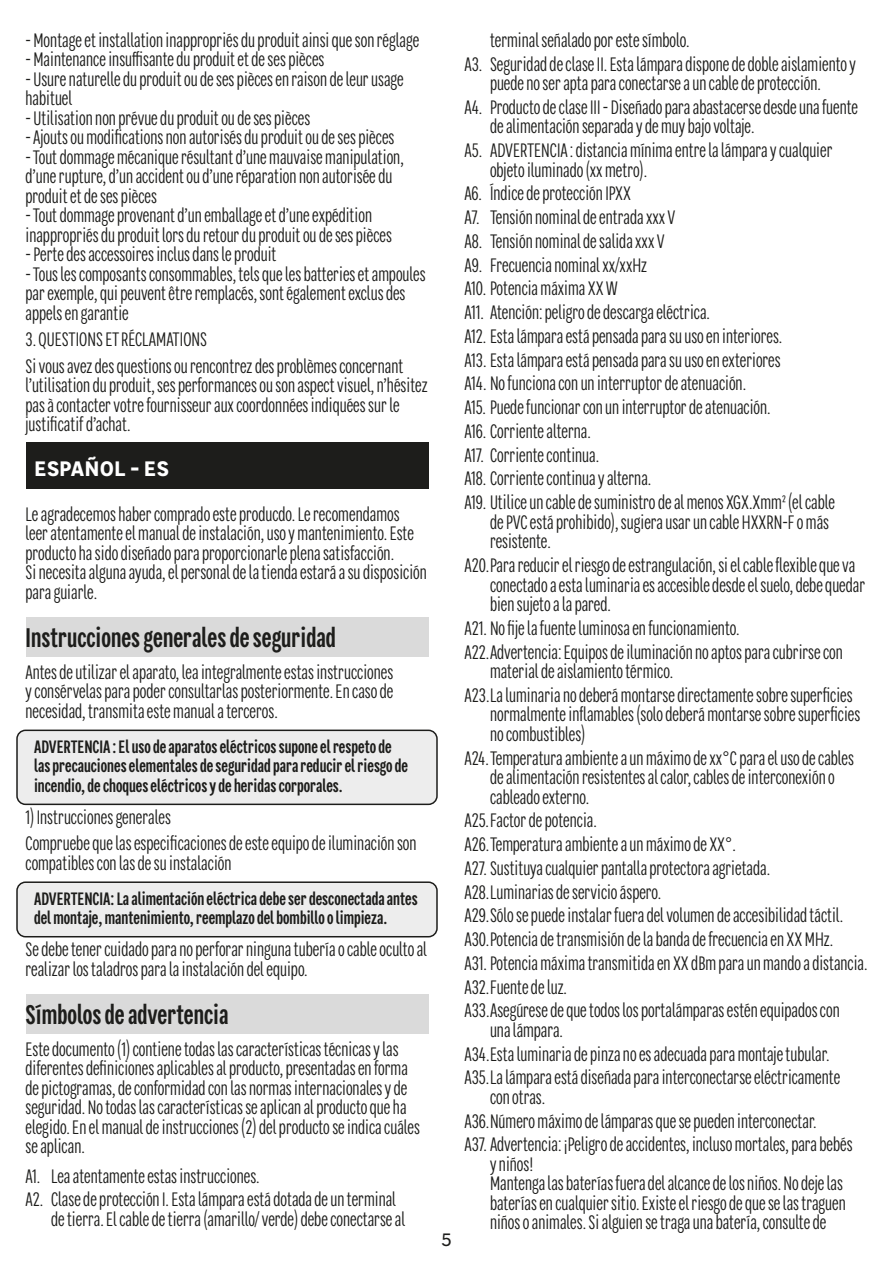
<style>
.page{position:relative;width:893px;height:1263px;background:#fff}
.page>*{position:absolute;margin:0;border:0;box-sizing:border-box;transform-origin:0 0}
.t1{font:700 27px "Leroy Merlin Sans Condensed";color:#1d1d1b}
.country{font:700 21px "Leroy Merlin Sans";letter-spacing:.01em;color:#fff}
.t2{font:19.5px/19.5px "Leroy Merlin Sans Condensed";color:#1d1d1b}
.avertissement-cadre{font:700 18px/19.5px "Leroy Merlin Sans Condensed";color:#1d1d1b}
.t3{font:18px "Leroy Merlin Sans";color:#1d1d1b}
</style>
<div class="page">
<div style="left:26px;top:443px;width:402px;height:46px;background:#1d1d1b"></div>
<div style="left:26px;top:617px;width:402px;height:40px;background:#dadada"></div>
<div style="left:17px;top:730px;width:420px;height:74px;background:#ededed;border-radius:9px"></div>
<div style="left:16px;top:729px;width:422px;height:76px;border:2px solid #1d1d1b;border-radius:9px"></div>
<div style="left:17px;top:882px;width:420px;height:55px;background:#ededed;border-radius:9px"></div>
<div style="left:16px;top:881px;width:422px;height:56px;border:2px solid #1d1d1b;border-radius:9px"></div>
<div style="left:26px;top:994px;width:402px;height:40px;background:#dadada"></div>
<p class="t2" style="left:26px;top:30px;width:395px">- Montage et installation inappropriés du produit ainsi que son réglage</p>
<p class="t2" style="left:26px;top:49px;width:300px">- Maintenance insuffisante du produit et de ses pièces</p>
<p class="t2" style="left:26px;top:69px;width:380px">- Usure naturelle du produit ou de ses pièces en raison de leur usage habituel</p>
<p class="t2" style="left:26px;top:108px;width:286px">- Utilisation non prévue du produit ou de ses pièces</p>
<p class="t2" style="left:26px;top:127px;width:370px">- Ajouts ou modifications non autorisés du produit ou de ses pièces</p>
<p class="t2" style="left:26px;top:147px;width:380px">- Tout dommage mécanique résultant d’une mauvaise manipulation, d’une rupture, d’un accident ou d’une réparation non autorisée du produit et de ses pièces</p>
<p class="t2" style="left:26px;top:205px;width:368px">- Tout dommage provenant d’un emballage et d’une expédition inappropriés du produit lors du retour du produit ou de ses pièces</p>
<p class="t2" style="left:26px;top:244px;width:252px">- Perte des accessoires inclus dans le produit</p>
<p class="t2" style="left:26px;top:264px;width:402px">- Tous les composants consommables, tels que les batteries et ampoules par exemple, qui peuvent être remplacés, sont également exclus des appels en garantie</p>
<p class="t2" style="left:26px;top:329px;width:183px">3. QUESTIONS ET RÉCLAMATIONS</p>
<p class="t2" style="left:26px;top:355px;width:404px">Si vous avez des questions ou rencontrez des problèmes concernant l’utilisation du produit, ses performances ou son aspect visuel, n’hésitez pas à contacter votre fournisseur aux coordonnées indiquées sur le justificatif d’achat.</p>
<p class="country" style="left:34px;top:451px;width:136px">ESPAÑOL - ES</p>
<p class="t2" style="left:26px;top:504px;width:403px">Le agradecemos haber comprado este producdo. Le recomendamos leer atentamente el manual de instalación, uso y mantenimiento. Este producto ha sido diseñado para proporcionarle plena satisfacción.<br>Si necesita alguna ayuda, el personal de la tienda estará a su disposición para guiarle.</p>
<p class="t1" style="left:26px;top:619px;width:312px">Instrucciones generales de seguridad</p>
<p class="t2" style="left:26px;top:662px;width:369px;text-align:justify">Antes de utilizar el aparato, lea integralmente estas instrucciones y consérvelas para poder consultarlas posteriormente. En caso de necesidad, transmita este manual a terceros.</p>
<p class="avertissement-cadre" style="left:34px;top:736px;width:375px">ADVERTENCIA : El uso de aparatos eléctricos supone el respeto de las precauciones elementales de seguridad para reducir el riesgo de incendio, de choques eléctricos y de heridas corporales.</p>
<p class="t2" style="left:26px;top:807px;width:147px">1) Instrucciones generales</p>
<p class="t2" style="left:26px;top:833px;width:393px">Compruebe que las especificaciones de este equipo de iluminación son compatibles con las de su instalación</p>
<p class="avertissement-cadre" style="left:34px;top:888px;width:385px">ADVERTENCIA: La alimentación eléctrica debe ser desconectada antes del montaje, mantenimiento, reemplazo del bombillo o limpieza.</p>
<p class="t2" style="left:26px;top:939px;width:403px">Se debe tener cuidado para no perforar ninguna tubería o cable oculto al realizar los taladros para la instalación del equipo.</p>
<p class="t1" style="left:26px;top:996px;width:205px">Símbolos de advertencia</p>
<p class="t2" style="left:26px;top:1039px;width:396px">Este documento (1) contiene todas las características técnicas y las diferentes definiciones aplicables al producto, presentadas en forma de pictogramas, de conformidad con las normas internacionales y de seguridad. No todas las características se aplican al producto que ha elegido. En el manual de instrucciones (2) del producto se indica cuáles se aplican.</p>
<p class="t2" style="left:26px;top:1165px;width:236px">A1. Lea atentamente estas instrucciones.</p>
<p class="t2" style="left:51px;top:1189px;width:356px;text-indent:-26px">A2. Clase de protección I. Esta lámpara está dotada de un terminal de tierra. El cable de tierra (amarillo/ verde) debe conectarse al</p>
<p class="t3" style="left:441px;top:1225px;width:12px">5</p>
<p class="t2" style="left:490px;top:30px;width:201px">terminal señalado por este símbolo.</p>
<p class="t2" style="left:464px;top:54px;width:393px;text-align:center">A3. Seguridad de clase II. Esta lámpara dispone de doble aislamiento y puede no ser apta para conectarse a un cable de protección.</p>
<p class="t2" style="left:490px;top:97px;width:370px;text-indent:-26px">A4. Producto de clase III - Diseñado para abastacerse desde una fuente de alimentación separada y de muy bajo voltaje.</p>
<p class="t2" style="left:490px;top:140px;width:344px;text-indent:-26px">A5. ADVERTENCIA : distancia mínima entre la lámpara y cualquier objeto iluminado (xx metro).</p>
<p class="t2" style="left:464px;top:183px;width:168px">A6. Índice de protección IPXX</p>
<p class="t2" style="left:464px;top:207px;width:213px">A7. Tensión nominal de entrada xxx V</p>
<p class="t2" style="left:464px;top:231px;width:202px">A8. Tensión nominal de salida xxx V</p>
<p class="t2" style="left:464px;top:255px;width:184px">A9. Frecuencia nominal xx/xxHz</p>
<p class="t2" style="left:464px;top:278px;width:155px">A10. Potencia máxima XX W</p>
<p class="t2" style="left:464px;top:302px;width:247px">A11. Atención: peligro de descarga eléctrica.</p>
<p class="t2" style="left:464px;top:326px;width:319px">A12. Esta lámpara está pensada para su uso en interiores.</p>
<p class="t2" style="left:464px;top:350px;width:318px">A13. Esta lámpara está pensada para su uso en exteriores</p>
<p class="t2" style="left:464px;top:373px;width:283px">A14. No funciona con un interruptor de atenuación.</p>
<p class="t2" style="left:464px;top:397px;width:308px">A15. Puede funcionar con un interruptor de atenuación.</p>
<p class="t2" style="left:464px;top:421px;width:128px">A16. Corriente alterna.</p>
<p class="t2" style="left:464px;top:445px;width:136px">A17. Corriente continua.</p>
<p class="t2" style="left:464px;top:468px;width:188px">A18. Corriente continua y alterna.</p>
<p class="t2" style="left:490px;top:492px;width:346px;text-indent:-26px">A19. Utilice un cable de suministro de al menos XGX.Xmm² (el cable de PVC está prohibido), sugiera usar un cable HXXRN-F o más resistente.</p>
<p class="t2" style="left:490px;top:555px;width:377px;text-indent:-26px">A20.Para reducir el riesgo de estrangulación, si el cable flexible que va conectado a esta luminaria es accesible desde el suelo, debe quedar bien sujeto a la pared.</p>
<p class="t2" style="left:464px;top:618px;width:277px">A21. No fije la fuente luminosa en funcionamiento.</p>
<p class="t2" style="left:490px;top:641px;width:354px;text-indent:-26px">A22.Advertencia: Equipos de iluminación no aptos para cubrirse con material de aislamiento térmico.</p>
<p class="t2" style="left:490px;top:685px;width:372px;text-indent:-26px">A23.La luminaria no deberá montarse directamente sobre superficies normalmente inflamables (solo deberá montarse sobre superficies no combustibles)</p>
<p class="t2" style="left:490px;top:747px;width:365px;text-indent:-26px">A24.Temperatura ambiente a un máximo de xx°C para el uso de cables de alimentación resistentes al calor, cables de interconexión o cableado externo.</p>
<p class="t2" style="left:464px;top:810px;width:134px">A25.Factor de potencia.</p>
<p class="t2" style="left:464px;top:834px;width:273px">A26.Temperatura ambiente a un máximo de XX°.</p>
<p class="t2" style="left:464px;top:858px;width:307px">A27. Sustituya cualquier pantalla protectora agrietada.</p>
<p class="t2" style="left:464px;top:881px;width:198px">A28.Luminarias de servicio áspero.</p>
<p class="t2" style="left:464px;top:905px;width:380px">A29.Sólo se puede instalar fuera del volumen de accesibilidad táctil.</p>
<p class="t2" style="left:464px;top:929px;width:370px">A30.Potencia de transmisión de la banda de frecuencia en XX MHz.</p>
<p class="t2" style="left:464px;top:953px;width:405px">A31.Potencia máxima transmitida en XX dBm para un mando a distancia.</p>
<p class="t2" style="left:464px;top:976px;width:104px">A32.Fuente de luz.</p>
<p class="t2" style="left:490px;top:1000px;width:351px;text-indent:-26px">A33.Asegúrese de que todos los portalámparas estén equipados con una lámpara.</p>
<p class="t2" style="left:464px;top:1043px;width:366px">A34.Esta luminaria de pinza no es adecuada para montaje tubular.</p>
<p class="t2" style="left:490px;top:1067px;width:352px;text-indent:-26px">A35.La lámpara está diseñada para interconectarse eléctricamente con otras.</p>
<p class="t2" style="left:464px;top:1110px;width:354px">A36.Número máximo de lámparas que se pueden interconectar.</p>
<p class="t2" style="left:490px;top:1134px;width:364px;text-indent:-26px">A37. Advertencia: ¡Peligro de accidentes, incluso mortales, para bebés y niños!<br>Mantenga las baterías fuera del alcance de los niños. No deje las baterías en cualquier sitio. Existe el riesgo de que se las traguen niños o animales. Si alguien se traga una batería, consulte de</p>
</div>
